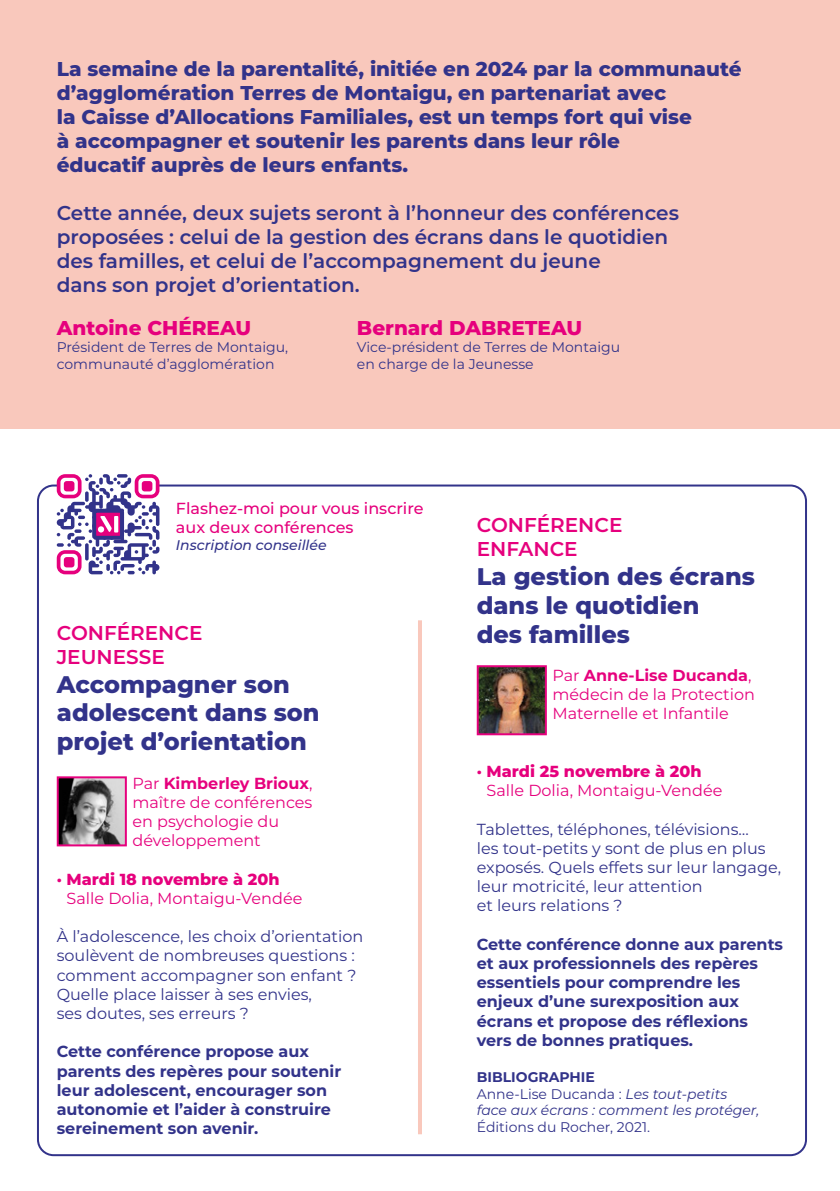
<style>
.page{position:relative;width:840px;height:1191px;background:#fff}
.page>*{position:absolute;margin:0;border:0;box-sizing:border-box;transform-origin:0 0}
.t1{font:800 24px/28.8px "Montserrat";color:#32338a}
.t2{font:800 20px/24px "Montserrat";color:#32338a}
.t3{font:600 20px/24px "Montserrat";color:#32338a}
.t4{font:600 20px/24px "Montserrat";color:#e6007d}
.t5{font:800 20px "Montserrat";color:#e6007d}
.t6{font:700 16px/19.2px "Montserrat";color:#32338a}
.t7{font:16px/19.2px "Montserrat";color:#32338a}
.t8{font:16px/19.2px "Montserrat";color:#e6007d}
.t9{font:500 16px/19.2px "Montserrat";color:#e6007d}
.t10{font:800 16px "Montserrat";color:#e6007d}
.t11{font:14px/16.8px "Montserrat";color:#32338a}
.t12{font:italic 14px/16.8px "Montserrat";color:#32338a}
.t13{font:italic 500 14px "Montserrat";color:#32338a}
.s1{font-weight:700}
.s2{font-weight:700;font-style:normal}
.s3{font-style:normal}
</style>
<div class="page">
<div style="left:0;top:0;width:839px;height:428px;background:#f9c8bc"></div>
<hr style="left:418px;top:620px;width:4px;height:514px;background:#f9c8bc">
<img style="left:60px;top:779px;width:64px;height:64px">
<div style="left:57px;top:776px;width:70px;height:70px;border:2px solid #e6007d"></div>
<img style="left:479px;top:668px;width:64px;height:64px">
<div style="left:476px;top:665px;width:70px;height:70px;border:2px solid #e6007d"></div>
<svg style="left:57px;top:474px;width:102px;height:100px"></svg>
<p class="t2" style="left:57px;top:56px;width:686px">La semaine de la parentalité, initiée en 2024 par la communauté d’agglomération Terres de Montaigu, en partenariat avec<br>la Caisse d’Allocations Familiales, est un temps fort qui vise<br>à accompagner et soutenir les parents dans leur rôle<br>éducatif auprès de leurs enfants.</p>
<p class="t3" style="left:57px;top:200px;width:623px">Cette année, deux sujets seront à l’honneur des conférences proposées : celui de la gestion des écrans dans le quotidien des familles, et celui de l’accompagnement du jeune<br>dans son projet d’orientation.</p>
<p class="t5" style="left:57px;top:313px;width:196px">Antoine CHÉREAU</p>
<p class="t11" style="left:57px;top:338px;width:233px">Président de Terres de Montaigu, communauté d’agglomération</p>
<p class="t5" style="left:357px;top:313px;width:226px">Bernard DABRETEAU</p>
<p class="t11" style="left:357px;top:338px;width:264px">Vice-président de Terres de Montaigu en charge de la Jeunesse</p>
<p class="t9" style="left:176px;top:498px;width:249px">Flashez-moi pour vous inscrire aux deux conférences</p>
<p class="t13" style="left:176px;top:535px;width:152px">Inscription conseillée</p>
<p class="t4" style="left:57px;top:619px;width:147px">CONFÉRENCE<br>JEUNESSE</p>
<h1 class="t1" style="left:57px;top:668px;width:264px">Accompagner son adolescent dans son projet d’orientation</h1>
<p class="t8" style="left:132px;top:772px;width:181px">Par <span class="s1">Kimberley Brioux</span>, maître de conférences en psychologie du développement</p>
<p class="t10" style="left:57px;top:867px;width:224px">· Mardi 18 novembre à 20h</p>
<p class="t8" style="left:67px;top:888px;width:237px">Salle Dolia, Montaigu-Vendée</p>
<p class="t7" style="left:57px;top:926px;width:308px">À l’adolescence, les choix d’orientation soulèvent de nombreuses questions : comment accompagner son enfant ?<br>Quelle place laisser à ses envies,<br>ses doutes, ses erreurs ?</p>
<p class="t6" style="left:57px;top:1041px;width:286px">Cette conférence propose aux parents des repères pour soutenir leur adolescent, encourager son autonomie et l’aider à construire sereinement son avenir.</p>
<p class="t4" style="left:476px;top:512px;width:147px">CONFÉRENCE<br>ENFANCE</p>
<h1 class="t1" style="left:476px;top:560px;width:279px">La gestion des écrans dans le quotidien<br>des familles</h1>
<p class="t8" style="left:552px;top:665px;width:204px">Par <span class="s1">Anne-Lise Ducanda</span>, médecin de la Protection<br>Maternelle et Infantile</p>
<p class="t10" style="left:476px;top:759px;width:226px">· Mardi 25 novembre à 20h</p>
<p class="t8" style="left:486px;top:780px;width:237px">Salle Dolia, Montaigu-Vendée</p>
<p class="t7" style="left:476px;top:818px;width:306px">Tablettes, téléphones, télévisions…<br>les tout-petits y sont de plus en plus exposés. Quels effets sur leur langage, leur motricité, leur attention<br>et leurs relations ?</p>
<p class="t6" style="left:476px;top:933px;width:308px">Cette conférence donne aux parents et aux professionnels des repères essentiels pour comprendre les enjeux d’une surexposition aux écrans et propose des réflexions vers de bonnes pratiques.</p>
<p class="t12" style="left:476px;top:1068px;width:284px"><span class="s2">BIBLIOGRAPHIE<br></span><span class="s3">Anne-Lise Ducanda :</span> Les tout-petits face aux écrans : comment les protéger,</p>
<p class="t11" style="left:476px;top:1118px;width:175px">Éditions du Rocher, 2021.</p>
</div>
